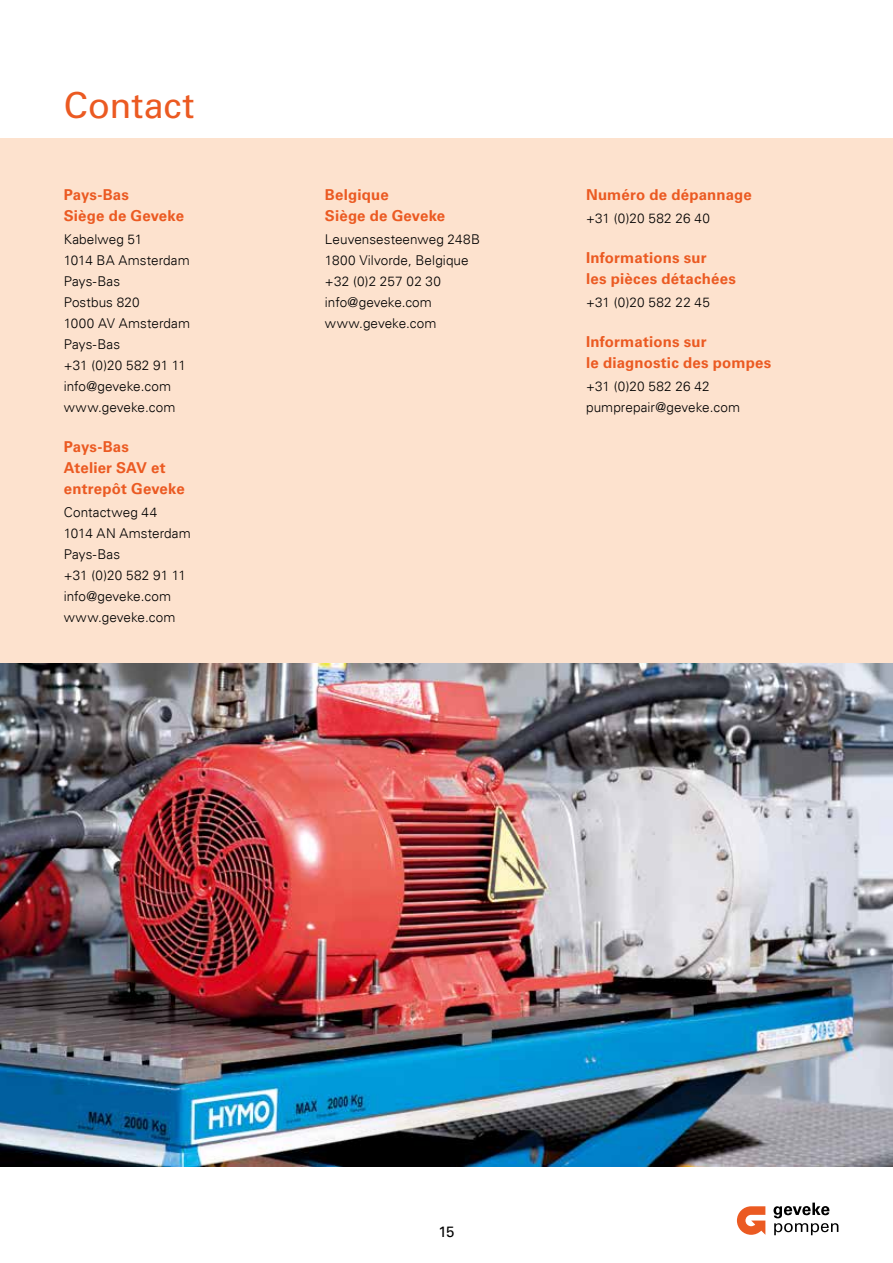
<style>
.page{position:relative;width:893px;height:1263px;background:#fff}
.page>*{position:absolute;margin:0;border:0;box-sizing:border-box;transform-origin:0 0}
.t1{font:36px "Univers LT Std";color:#eb5a22}
.t2{font:700 15px/21px "Univers LT Std";letter-spacing:.01em;color:#eb5a22}
.t3{font:15px "Univers LT Std";color:#000}
.t4{font:300 13.5px/21px "Univers LT";letter-spacing:.005em;color:#000}
.t5{font:300 13.5px "Univers LT";letter-spacing:.025em;color:#000}
</style>
<div class="page">
<div style="left:0;top:139px;width:893px;height:525px;background:#fde2ce"></div>
<svg style="left:773px;top:1202px;width:65px;height:33px"></svg>
<svg style="left:737px;top:1206px;width:28px;height:29px"></svg>
<img style="left:0;top:664px;width:893px;height:502px">
<h1 class="t1" style="left:64px;top:84px;width:132px">Contact</h1>
<p class="t2" style="left:64px;top:185px;width:122px">Pays-Bas<br>Siège de Geveke</p>
<p class="t4" style="left:64px;top:229px;width:128px">Kabelweg 51<br>1014 BA Amsterdam<br>Pays-Bas<br>Postbus 820<br>1000 AV Amsterdam<br>Pays-Bas<br>+31 (0)20 582 91 11 info@geveke.com www.geveke.com</p>
<p class="t2" style="left:64px;top:437px;width:123px">Pays-Bas<br>Atelier SAV et entrepôt Geveke</p>
<p class="t4" style="left:64px;top:502px;width:128px">Contactweg 44<br>1014 AN Amsterdam<br>Pays-Bas<br>+31 (0)20 582 91 11 info@geveke.com www.geveke.com</p>
<p class="t2" style="left:325px;top:185px;width:122px">Belgique<br>Siège de Geveke</p>
<p class="t4" style="left:325px;top:229px;width:157px">Leuvensesteenweg 248B<br>1800 Vilvorde, Belgique +32 (0)2 257 02 30 info@geveke.com www.geveke.com</p>
<p class="t2" style="left:586px;top:185px;width:167px">Numéro de dépannage</p>
<p class="t4" style="left:586px;top:208px;width:125px">+31 (0)20 582 26 40</p>
<p class="t2" style="left:586px;top:248px;width:151px">Informations sur<br>les pièces détachées</p>
<p class="t5" style="left:586px;top:294px;width:125px">+31 (0)20 582 22 45</p>
<p class="t2" style="left:586px;top:332px;width:187px">Informations sur<br>le diagnostic des pompes</p>
<p class="t4" style="left:586px;top:376px;width:155px">+31 (0)20 582 26 42 pumprepair@geveke.com</p>
<p class="t3" style="left:438px;top:1223px;width:18px">15</p>
</div>
